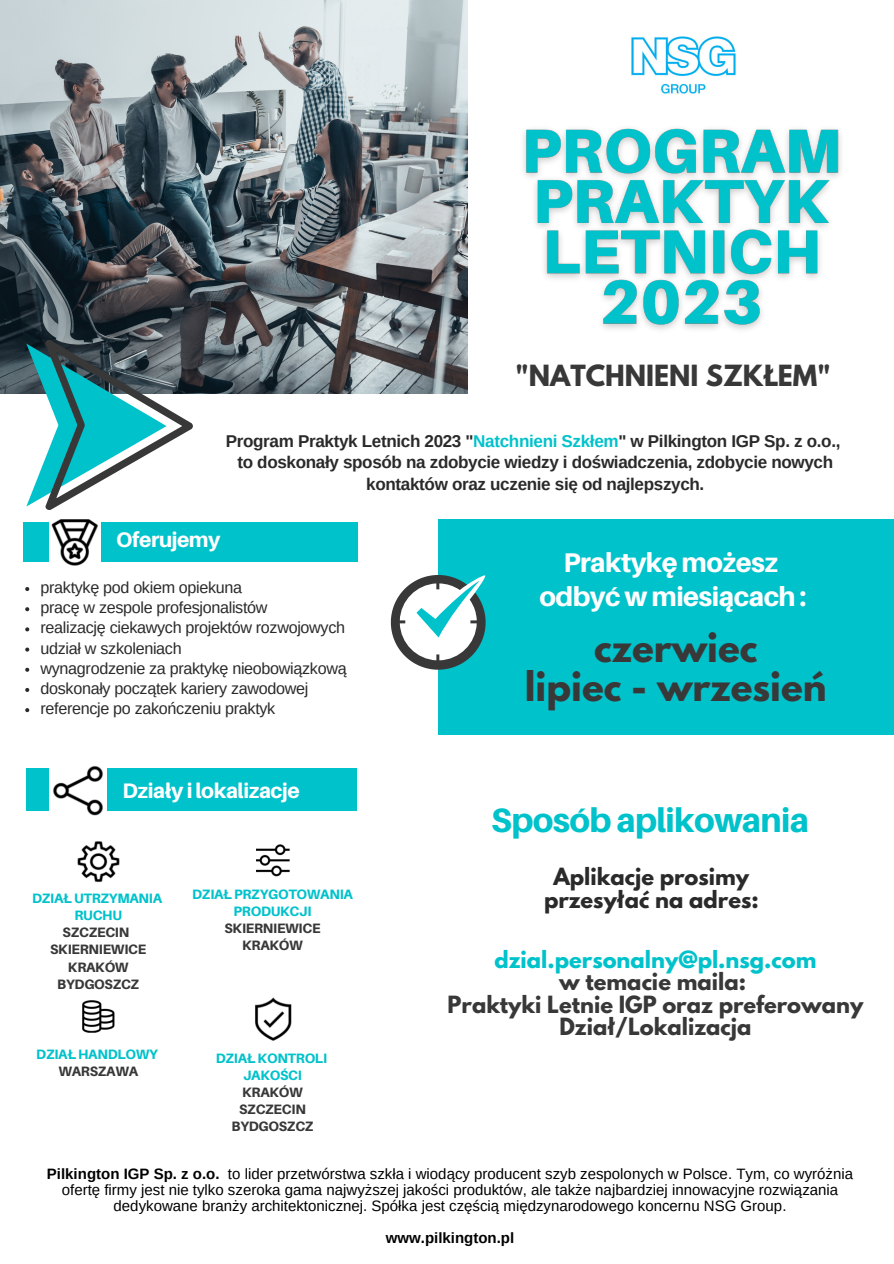
<style>
.page{position:relative;width:894px;height:1264px;background:#fff}
.page>*{position:absolute;margin:0;border:0;box-sizing:border-box;transform-origin:0 0}
.t1{font:700 36px "League Spartan";color:#393839}
.t2{font:800 33.75px "Aileron";letter-spacing:-.02em;color:#00c2cb}
.t3{font:800 27px "Aileron";letter-spacing:-.02em;color:#fff}
.t4{font:700 25.8px "League Spartan";color:#393839}
.t5{font:700 21px/22.5px "League Spartan";color:#393839;text-align:center}
.t6{font:700 21px "League Spartan";color:#2a2a2a}
.t7{font:800 21px "Aileron";letter-spacing:-.02em;color:#fff}
.t8{font:700 21px "League Spartan";color:#00c2cb}
.t9{font:700 17.1px/21.5px "Arimo";letter-spacing:-.02em;color:#2a2a2a;text-align:center}
.t10{font:16.2px "Arimo";letter-spacing:-.02em;color:#2a2a2a}
.t11{font:15px/15.8px "Arimo";color:#000;text-align:center}
.t12{font:700 15px "Arimo";color:#000}
.t13{font:800 13.65px "Aileron";letter-spacing:-.02em;color:#393839}
.t14{font:800 13.65px/17px "Aileron";letter-spacing:-.02em;color:#00c2cb;text-align:center}
.s1{color:#00c2cb}
.s2{font-weight:700}
</style>
<div class="page">
<img style="left:0;top:0;width:467px;height:393px">
<img style="left:631px;top:36px;width:105px;height:58px">
<div style="left:26px;top:768px;width:330px;height:43px;background:#00c2cb"></div>
<img style="left:50px;top:766px;width:56px;height:50px">
<img style="left:77px;top:841px;width:43px;height:41px">
<img style="left:256px;top:844px;width:34px;height:33px">
<img style="left:255px;top:997px;width:37px;height:44px">
<svg style="left:26px;top:340px;width:167px;height:170px"></svg>
<div style="left:23px;top:522px;width:334px;height:39px;background:#00c2cb"></div>
<img style="left:49px;top:519px;width:51px;height:47px">
<div style="left:438px;top:519px;width:455px;height:215px;background:#00c2cb"></div>
<svg style="left:391px;top:575px;width:95px;height:94px"></svg>
<img style="left:523px;top:128px;width:318px;height:202px">
<svg style="left:25px;top:587px;width:4px;height:4px"></svg>
<svg style="left:25px;top:607px;width:4px;height:4px"></svg>
<svg style="left:25px;top:627px;width:4px;height:4px"></svg>
<svg style="left:25px;top:647px;width:4px;height:4px"></svg>
<svg style="left:25px;top:667px;width:4px;height:4px"></svg>
<svg style="left:25px;top:688px;width:4px;height:4px"></svg>
<svg style="left:25px;top:708px;width:4px;height:4px"></svg>
<img style="left:82px;top:1000px;width:33px;height:33px">
<p class="t4" style="left:515px;top:362px;width:316px">"NATCHNIENI SZKŁEM"</p>
<p class="t9" style="left:226px;top:430px;width:616px">Program Praktyk Letnich 2023 "<span class="s1">Natchnieni Szkłem</span>" w Pilkington IGP Sp. z o.o.,</p>
<p class="t9" style="left:237px;top:452px;width:597px">to doskonały sposób na zdobycie wiedzy i doświadczenia, zdobycie nowych kontaktów oraz uczenie się od najlepszych.</p>
<p class="t7" style="left:116px;top:527px;width:106px">Oferujemy</p>
<p class="t10" style="left:41px;top:578px;width:203px">praktykę pod okiem opiekuna</p>
<p class="t10" style="left:41px;top:598px;width:228px">pracę w zespole profesjonalistów</p>
<p class="t10" style="left:41px;top:618px;width:306px">realizację ciekawych projektów rozwojowych</p>
<p class="t10" style="left:41px;top:639px;width:142px">udział w szkoleniach</p>
<p class="t10" style="left:41px;top:659px;width:307px">wynagrodzenie za praktykę nieobowiązkową</p>
<p class="t10" style="left:41px;top:679px;width:269px">doskonały początek kariery zawodowej</p>
<p class="t10" style="left:41px;top:699px;width:236px">referencje po zakończeniu praktyk</p>
<p class="t7" style="left:122px;top:777px;width:179px">Działy i lokalizacje</p>
<p class="t14" style="left:32px;top:889px;width:131px">DZIAŁ UTRZYMANIA</p>
<p class="t14" style="left:74px;top:906px;width:49px">RUCHU</p>
<p class="t13" style="left:63px;top:924px;width:68px">SZCZECIN</p>
<p class="t13" style="left:50px;top:941px;width:98px">SKIERNIEWICE</p>
<p class="t13" style="left:68px;top:958px;width:62px">KRAKÓW</p>
<p class="t13" style="left:57px;top:975px;width:83px">BYDGOSZCZ</p>
<p class="t14" style="left:36px;top:1045px;width:123px">DZIAŁ HANDLOWY</p>
<p class="t13" style="left:58px;top:1062px;width:81px">WARSZAWA</p>
<p class="t14" style="left:192px;top:885px;width:162px">DZIAŁ PRZYGOTOWANIA<br>PRODUKCJI</p>
<p class="t13" style="left:224px;top:919px;width:98px">SKIERNIEWICE</p>
<p class="t13" style="left:242px;top:936px;width:62px">KRAKÓW</p>
<p class="t14" style="left:216px;top:1048px;width:113px">DZIAŁ KONTROLI</p>
<p class="t14" style="left:243px;top:1065px;width:60px">JAKOŚCI</p>
<p class="t13" style="left:242px;top:1083px;width:62px">KRAKÓW</p>
<p class="t13" style="left:239px;top:1100px;width:68px">SZCZECIN</p>
<p class="t13" style="left:231px;top:1117px;width:83px">BYDGOSZCZ</p>
<p class="t3" style="left:563px;top:545px;width:216px">Praktykę możesz</p>
<p class="t3" style="left:539px;top:579px;width:268px">odbyć w miesiącach :</p>
<p class="t1" style="left:594px;top:630px;width:165px">czerwiec</p>
<p class="t1" style="left:524px;top:668px;width:303px">lipiec - wrzesień</p>
<p class="t2" style="left:491px;top:799px;width:319px">Sposób aplikowania</p>
<p class="t6" style="left:553px;top:866px;width:197px">Aplikacje prosimy</p>
<p class="t6" style="left:544px;top:888px;width:216px">przesyłać na adres:</p>
<p class="t8" style="left:494px;top:948px;width:323px">dzial.personalny@pl.nsg.com</p>
<p class="t5" style="left:559px;top:973px;width:188px">w temacie maila:</p>
<p class="t5" style="left:447px;top:995px;width:417px">Praktyki Letnie IGP oraz preferowany<br>Dział/Lokalizacja</p>
<p class="t11" style="left:47px;top:1166px;width:807px"><span class="s2">Pilkington IGP Sp. z o.o.</span> to lider przetwórstwa szkła i wiodący producent szyb zespolonych w Polsce. Tym, co wyróżnia ofertę firmy jest nie tylko szeroka gama najwyższej jakości produktów, ale także najbardziej innowacyjne rozwiązania dedykowane branży architektonicznej. Spółka jest częścią międzynarodowego koncernu NSG Group.</p>
<p class="t12" style="left:385px;top:1228px;width:130px">www.pilkington.pl</p>
</div>
